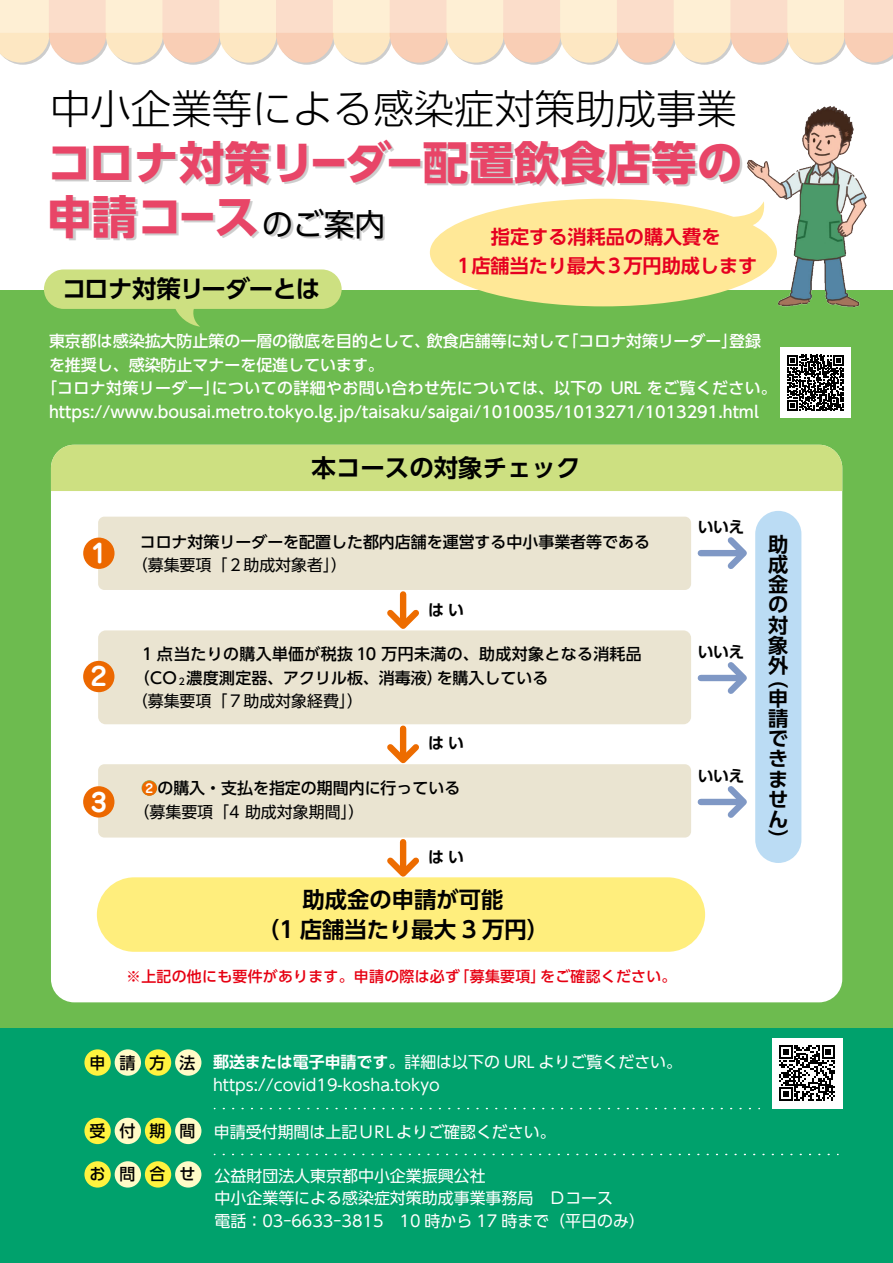
<style>
.page{position:relative;width:893px;height:1263px;background:#fff}
.page>*{position:absolute;margin:0;border:0;box-sizing:border-box;transform-origin:0 0}
.t1{font:700 45.6px/54.2px "UD Shin Go Pr 6";color:#e84567}
.t2{font:300 40.35px "UD Shin Go Pr 6";color:#000}
.t3{font:30.9px "UD Shin Go Pr 6";color:#000}
.t4{font:700 25.35px "Jun 501 Pro";color:#fff}
.t5{font:700 24.45px "UD Shin Go Pr 6 De";color:#000}
.t6{font:700 24.45px "UD Shin Go Pr 6 De";letter-spacing:-.04em;color:#000}
.t7{font:700 22.35px/29.7px "UD Shin Go Pr 6 De";color:#000;text-align:center}
.t8{font:700 20.25px/20.2px "UD Shin Go Pr 6 De";color:#000;text-align:justify}
.t9{font:700 19.2px/28.7px "UD Shin Go Pr 6 De";color:#e60020;text-align:center}
.t10{font:500 16.2px "UD Shin Go Pr 6";letter-spacing:.88em;color:#000}
.t11{font:500 15.9px/23.4px "UD Shin Go Pr 6";color:#fff}
.t12{font:15.9px/22.4px "UD Shin Go Pr 6";color:#fff}
.t13{font:500 15.9px "UD Shin Go Pr 6";color:#000}
.t14{font:15.9px "UD Shin Go Pr 6";color:#000}
.t15{font:500 15.9px/23.4px "UD Shin Go Pr 6";letter-spacing:.02em;color:#000}
.t16{font:500 15.9px "UD Shin Go Pr 6";letter-spacing:.025em;color:#fff}
.t17{font:700 15.9px "UD Shin Go Pr 6 De";letter-spacing:-.04em;color:#000}
.t18{font:500 14.85px "UD Shin Go Pr 6";letter-spacing:.02em;color:#e60012}
.t19{font:700 12.15px "Jun 501 Pro";color:#fff}
.t20{font:500 9.3px "UD Shin Go Pr 6";color:#000}
.s1{color:#49ac35}
.s2{font-family:"UD Shin Go Pr 6 De";font-weight:700}
</style>
<div class="page">
<div style="left:0;top:227px;width:893px;height:1036px;background:#6dbb4f"></div>
<div style="left:51px;top:445px;width:791px;height:557px;background:#fff;border-radius:23px"></div>
<div style="left:51px;top:445px;width:791px;height:46px;background:#cde081"></div>
<div style="left:0;top:0;width:893px;height:290px;background:#fff"></div>
<div style="left:0;top:1028px;width:893px;height:235px;background:#00a16c"></div>
<svg style="left:0;top:0;width:893px;height:65px;background:#fae3cc"></svg>
<div style="left:430px;top:199px;width:347px;height:107px;background:#ffe897;border-radius:50%"></div>
<img style="left:744px;top:106px;width:123px;height:202px">
<div style="left:98px;top:517px;width:593px;height:73px;background:#eae4d1;border-radius:6px"></div>
<div style="left:98px;top:764px;width:593px;height:73px;background:#eae4d1;border-radius:6px"></div>
<div style="left:98px;top:630px;width:593px;height:94px;background:#eae4d1;border-radius:8px"></div>
<div style="left:97px;top:877px;width:608px;height:75px;background:#ffee7d;border-radius:37px"></div>
<div style="left:755px;top:511px;width:46px;height:352px;background:#bbdcf4;border-radius:23px"></div>
<div style="left:84px;top:1049px;width:27px;height:27px;background:#fff33f;border-radius:50%"></div>
<div style="left:115px;top:1049px;width:26px;height:27px;background:#fffbc7;border-radius:50%"></div>
<div style="left:145px;top:1049px;width:26px;height:27px;background:#fff33f;border-radius:50%"></div>
<div style="left:175px;top:1049px;width:26px;height:27px;background:#fffbc7;border-radius:50%"></div>
<div style="left:84px;top:1118px;width:27px;height:26px;background:#fff33f;border-radius:50%"></div>
<div style="left:115px;top:1118px;width:26px;height:26px;background:#fffbc7;border-radius:50%"></div>
<div style="left:145px;top:1118px;width:26px;height:26px;background:#fff33f;border-radius:50%"></div>
<div style="left:175px;top:1118px;width:26px;height:26px;background:#fffbc7;border-radius:50%"></div>
<div style="left:84px;top:1161px;width:27px;height:26px;background:#fff33f;border-radius:50%"></div>
<div style="left:115px;top:1161px;width:26px;height:26px;background:#fffbc7;border-radius:50%"></div>
<div style="left:145px;top:1161px;width:26px;height:26px;background:#fff33f;border-radius:50%"></div>
<div style="left:175px;top:1161px;width:26px;height:26px;background:#fffbc7;border-radius:50%"></div>
<div style="left:83px;top:538px;width:32px;height:31px;background:#ec6800;border-radius:50%"></div>
<div style="left:83px;top:661px;width:31px;height:31px;background:#ec6800;border-radius:50%"></div>
<div style="left:83px;top:786px;width:31px;height:31px;background:#ec6800;border-radius:50%"></div>
<div style="left:142px;top:781px;width:15px;height:15px;background:#ed6a00;border-radius:50%"></div>
<div style="left:701px;top:550px;width:40px;height:6px;background:#7f98c5"></div>
<svg style="left:722px;top:537px;width:25px;height:32px"></svg>
<div style="left:400px;top:594px;width:6px;height:29px;background:#ed6c00"></div>
<svg style="left:381px;top:604px;width:44px;height:27px"></svg>
<div style="left:400px;top:729px;width:6px;height:29px;background:#ed6c00"></div>
<svg style="left:387px;top:738px;width:32px;height:26px"></svg>
<div style="left:400px;top:842px;width:6px;height:29px;background:#ed6c00"></div>
<svg style="left:381px;top:852px;width:44px;height:26px"></svg>
<div style="left:701px;top:675px;width:40px;height:6px;background:#7f98c5"></div>
<svg style="left:722px;top:662px;width:25px;height:32px"></svg>
<div style="left:701px;top:799px;width:40px;height:6px;background:#7f98c5"></div>
<svg style="left:722px;top:786px;width:25px;height:32px"></svg>
<div style="left:780px;top:347px;width:71px;height:71px;background:#fff"></div>
<svg style="left:787px;top:355px;width:56px;height:56px"></svg>
<div style="left:44px;top:269px;width:298px;height:40px;background:#cde081;border-radius:20px"></div>
<svg style="left:175px;top:309px;width:25px;height:18px"></svg>
<svg style="left:728px;top:201px;width:37px;height:26px"></svg>
<svg style="left:223px;top:1108px;width:537px;height:1px"></svg>
<svg style="left:223px;top:1154px;width:616px;height:1px"></svg>
<div style="left:771px;top:1037px;width:71px;height:71px;background:#fff"></div>
<svg style="left:779px;top:1045px;width:56px;height:56px"></svg>
<h2 class="t2" style="left:50px;top:76px;width:688px">中小企業等による感染症対策助成事業</h2>
<h1 class="t1" style="left:47px;top:134px;width:697px">コロナ対策リーダー配置飲食店等の申請コース</h1>
<h3 class="t3" style="left:262px;top:199px;width:125px">のご案内</h3>
<h3 class="t6" style="left:62px;top:269px;width:260px">コロナ対策リーダーとは</h3>
<p class="t9" style="left:454px;top:222px;width:305px">指定する消耗品の購入費を<br>１店舗当たり最大3万円助成します</p>
<p class="t11" style="left:562px;top:329px;width:176px">「コロナ対策リーダー」</p>
<p class="t11" style="left:49px;top:329px;width:383px">東京都は感染拡大防止策の一層の徹底を目的として、を推奨し、感染防止マナーを促進しています。</p>
<p class="t11" style="left:427px;top:329px;width:145px">飲食店舗等に対して</p>
<p class="t11" style="left:729px;top:329px;width:33px">登録</p>
<p class="t16" style="left:611px;top:375px;width:167px">URL をご覧ください。</p>
<p class="t11" style="left:49px;top:376px;width:711px;text-indent:-8px">「コロナ対策リーダー」<br>https://www.bousai.metro.tokyo l g. .jp/taisaku/saigai/1010035/1013271/1013291.html</p>
<p class="t16" style="left:212px;top:375px;width:393px">についての詳細やお問い合わせ先については、以下の</p>
<h3 class="t4" style="left:91px;top:533px;width:17px">1</h3>
<h3 class="t4" style="left:91px;top:656px;width:17px">2</h3>
<h3 class="t4" style="left:91px;top:782px;width:17px">3</h3>
<h3 class="t5" style="left:312px;top:448px;width:270px">本コースの対象チェック</h3>
<p class="t13" style="left:140px;top:529px;width:512px">コロナ対策リーダーを配置した都内店舗を運営する中小事業者等である</p>
<p class="t14" style="left:132px;top:552px;width:217px">（募集要項「２助成対象者 (「</p>
<p class="t17" style="left:428px;top:597px;width:37px">はい</p>
<p class="t15" style="left:437px;top:642px;width:207px;text-indent:-294px">1 点当たりの購入単価が税抜 10 万円未満の、助成対象となる消耗品を購入している</p>
<p class="t13" style="left:187px;top:665px;width:258px">濃度測定器、アクリル板、消毒液）</p>
<p class="t13" style="left:134px;top:665px;width:45px">（CO</p>
<p class="t14" style="left:132px;top:688px;width:233px">（募集要項「７助成対象経費 (「</p>
<p class="t20" style="left:177px;top:673px;width:11px">２</p>
<p class="t17" style="left:428px;top:730px;width:37px">はい</p>
<p class="t13" style="left:141px;top:775px;width:320px"><span class="s1">②</span>の購入・支払を指定の期間内に行っている</p>
<p class="t19" style="left:146px;top:779px;width:9px">2</p>
<p class="t14" style="left:133px;top:799px;width:233px">（募集要項「4 助成対象期間 (「</p>
<p class="t17" style="left:428px;top:844px;width:37px">はい</p>
<h3 class="t7" style="left:257px;top:884px;width:293px">助成金の申請が可能<br>（1 店舗当たり最大 3 万円(</h3>
<p class="t18" style="left:540px;top:964px;width:138px">をご確認ください。</p>
<p class="t18" style="left:126px;top:964px;width:335px">※上記の他にも要件があります。申請の際は必ず</p>
<p class="t18" style="left:455px;top:964px;width:92px">「募集要項」</p>
<p class="t17" style="left:698px;top:514px;width:48px">いいえ</p>
<p class="t17" style="left:698px;top:639px;width:48px">いいえ</p>
<p class="t17" style="left:698px;top:763px;width:48px">いいえ</p>
<p class="t8" style="left:768px;top:533px;width:21px">助成金の対象外</p>
<p class="t8" style="left:768px;top:667px;width:21px">（</p>
<p class="t8" style="left:768px;top:687px;width:21px">申請できません</p>
<p class="t8" style="left:768px;top:829px;width:21px">(</p>
<p class="t10" style="left:90px;top:1049px;width:107px">申請方法</p>
<p class="t10" style="left:90px;top:1117px;width:107px">受付期間</p>
<p class="t10" style="left:90px;top:1161px;width:107px">お問合せ</p>
<p class="t12" style="left:213px;top:1050px;width:471px"><span class="s2">郵送または電子申請です。</span>詳細は以下の URL よりご覧ください。https://covid19-kosha.tokyo</p>
<p class="t12" style="left:214px;top:1120px;width:343px">申請受付期間は上記URL よりご確認ください。</p>
<p class="t12" style="left:215px;top:1164px;width:432px">公益財団法人東京都中小企業振興公社<br>中小企業等による感染症対策助成事業事務局　Ｄコース<br>電話：03-6633-3815　10 時から 17 時まで（平日のみ(</p>
</div>
